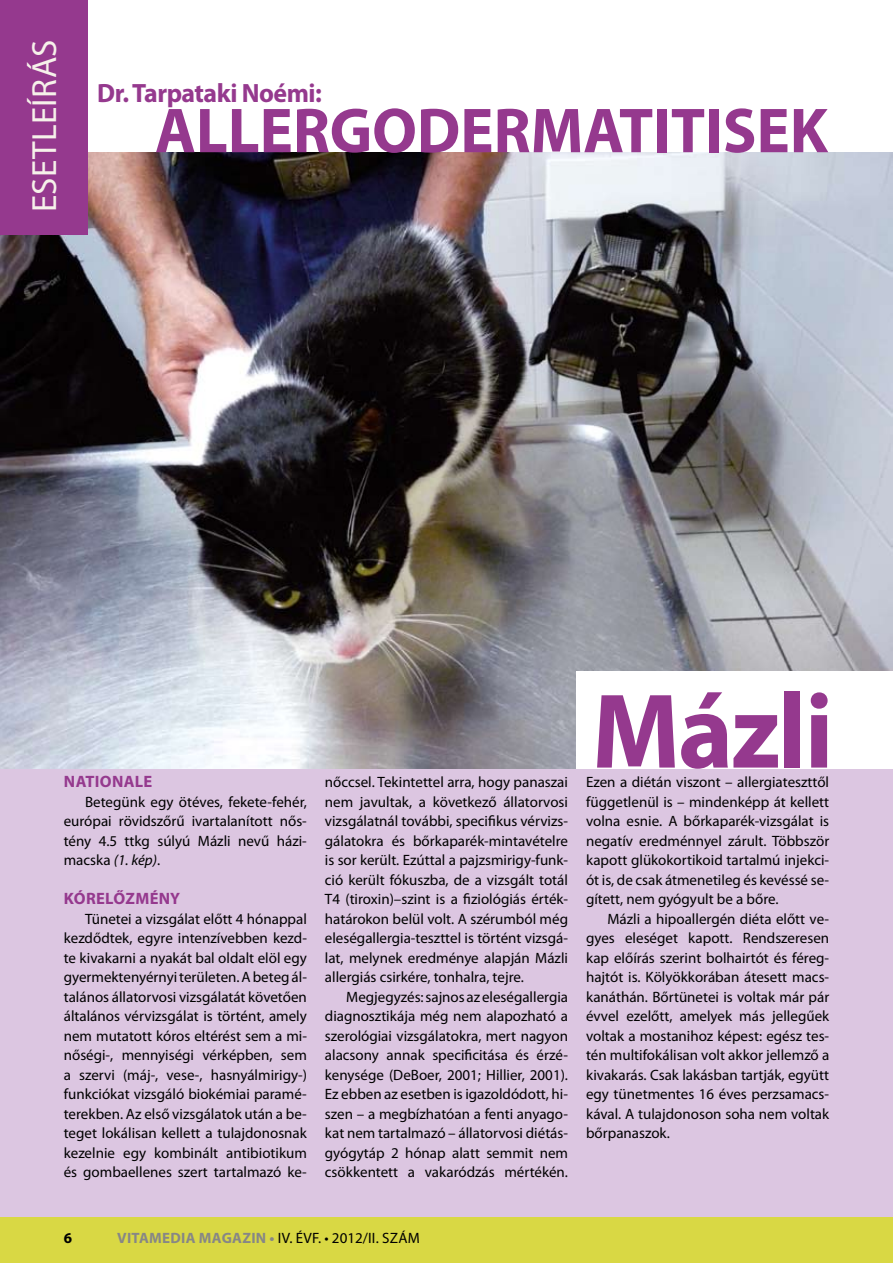
<style>
.page{position:relative;width:893px;height:1263px;background:#fff}
.page>*{position:absolute;margin:0;border:0;box-sizing:border-box;transform-origin:0 0}
.t1{font:700 107.25px "Myriad Pro";color:#95398e}
.t2{font:700 64.05px "Myriad Pro";color:#95398e}
.t3{font:35.1px "Myriad Pro";letter-spacing:.01em;color:#f6f1ea}
.t4{font:700 26.55px "Myriad Pro";color:#95398e}
.t5{font:700 16.5px "Myriad Pro";letter-spacing:.02em;color:#95398e}
.t6{font:15px/19.5px "Myriad Pro";color:#000;text-align:justify}
.t7{font:15px "Myriad Pro";letter-spacing:.02em;color:#000}
.t8{font:700 15px "Myriad Pro";color:#000}
.s1{font-style:italic}
.s2{font-weight:700;color:#878786}
</style>
<div class="page">
<div style="left:0;top:1216px;width:893px;height:47px;background:#d9d844"></div>
<div style="left:0;top:0;width:893px;height:1216px;background:#dcc6e1"></div>
<img style="left:0;top:152px;width:893px;height:616px">
<div style="left:0;top:0;width:893px;height:152px;background:#fff"></div>
<div style="left:0;top:0;width:87px;height:234px;background:#95398e"></div>
<div style="left:577px;top:671px;width:316px;height:97px;background:#fff"></div>
<h3 class="t3" style="left:25px;top:212px;width:175px;rotate:-90deg">Esetleírás</h3>
<h3 class="t4" style="left:97px;top:78px;width:226px">DR. TARPATAKI NOÉMI:</h3>
<h2 class="t2" style="left:155px;top:95px;width:675px">ALLERGODERMATITISEK</h2>
<h1 class="t1" style="left:592px;top:671px;width:243px">MÁZLI</h1>
<p class="t5" style="left:64px;top:772px;width:90px">NATIONALE</p>
<p class="t6" style="left:64px;top:792px;width:245px;text-indent:21px">Betegünk egy ötéves, fekete-fehér, európai rövidszőrű ivartalanított nős&shy;tény 4.5 ttkg súlyú Mázli nevű házi&shy;macska <span class="s1">(1. kép)</span>.</p>
<p class="t5" style="left:64px;top:889px;width:118px">KÓRELŐZMÉNY</p>
<p class="t6" style="left:64px;top:909px;width:245px;text-indent:21px">Tünetei a vizsgálat előtt 4 hónappal kezdődtek, egyre intenzívebben kezd&shy;te kivakarni a nyakát bal oldalt elöl egy gyermektenyérnyi területen. A beteg ál&shy;talános állatorvosi vizsgálatát követően általános vérvizsgálat is történt, amely nem mutatott kóros eltérést sem a mi&shy;nőségi-, mennyiségi vérképben, sem a szervi (máj-, vese-, hasnyálmirigy-) funkciókat vizsgáló biokémiai paramé&shy;terekben. Az első vizsgálatok után a be&shy;teget lokálisan kellett a tulajdonosnak kezelnie egy kombinált antibiotikum és gombaellenes szert tartalmazó ke-</p>
<p class="t6" style="left:325px;top:773px;width:245px">nőccsel. Tekintettel arra, hogy panaszai nem javultak, a következő állatorvosi vizsgálatnál további, specifikus vérvizs&shy;gálatokra és bőrkaparék-mintavételre is sor került. Ezúttal a pajzsmirigy-funk&shy;ció került fókuszba, de a vizsgált totál T4 (tiroxin)–szint is a fiziológiás érték&shy;határokon belül volt. A szérumból még eleségallergia-teszttel is történt vizsgá&shy;lat, melynek eredménye alapján Mázli allergiás csirkére, tonhalra, tejre.</p>
<p class="t6" style="left:325px;top:987px;width:245px;text-indent:21px">Megjegyzés: sajnos az eleségallergia diagnosztikája még nem alapozható a szerológiai vizsgálatokra, mert nagyon alacsony annak specificitása és érzé&shy;kenysége (DeBoer, 2001; Hillier, 2001).<br>Ez ebben az esetben is igazoldódott, hi&shy;szen – a megbízhatóan a fenti anyago&shy;kat nem tartalmazó – állatorvosi diétás&shy;gyógytáp 2 hónap alatt semmit nem csökkentett a vakaródzás mértékén.</p>
<p class="t6" style="left:586px;top:773px;width:245px">Ezen a diétán viszont – allergiateszttől függetlenül is – mindenképp át kellett volna esnie. A bőrkaparék-vizsgálat is negatív eredménnyel zárult. Többször kapott glükokortikoid tartalmú injekci&shy;ót is, de csak átmenetileg és kevéssé se&shy;gített, nem gyógyult be a bőre.</p>
<p class="t6" style="left:586px;top:909px;width:245px;text-indent:21px">Mázli a hipoallergén diéta előtt ve&shy;gyes eleséget kapott. Rendszeresen kap előírás szerint bolhairtót és féreg&shy;hajtót is. Kölyökkorában átesett macs&shy;kanáthán. Bőrtünetei is voltak már pár évvel ezelőtt, amelyek más jellegűek voltak a mostanihoz képest: egész tes&shy;tén multifokálisan volt akkor jellemző a kivakarás. Csak lakásban tartják, együtt egy tünetmentes 16 éves perzsamacs&shy;kával. A tulajdonoson soha nem voltak bőrpanaszok.</p>
<p class="t8" style="left:64px;top:1230px;width:10px">6</p>
<p class="t7" style="left:117px;top:1230px;width:304px"><span class="s2">VITAMEDIA MAGAZIN •</span> IV. évf. • 2012/II. szám</p>
</div>
